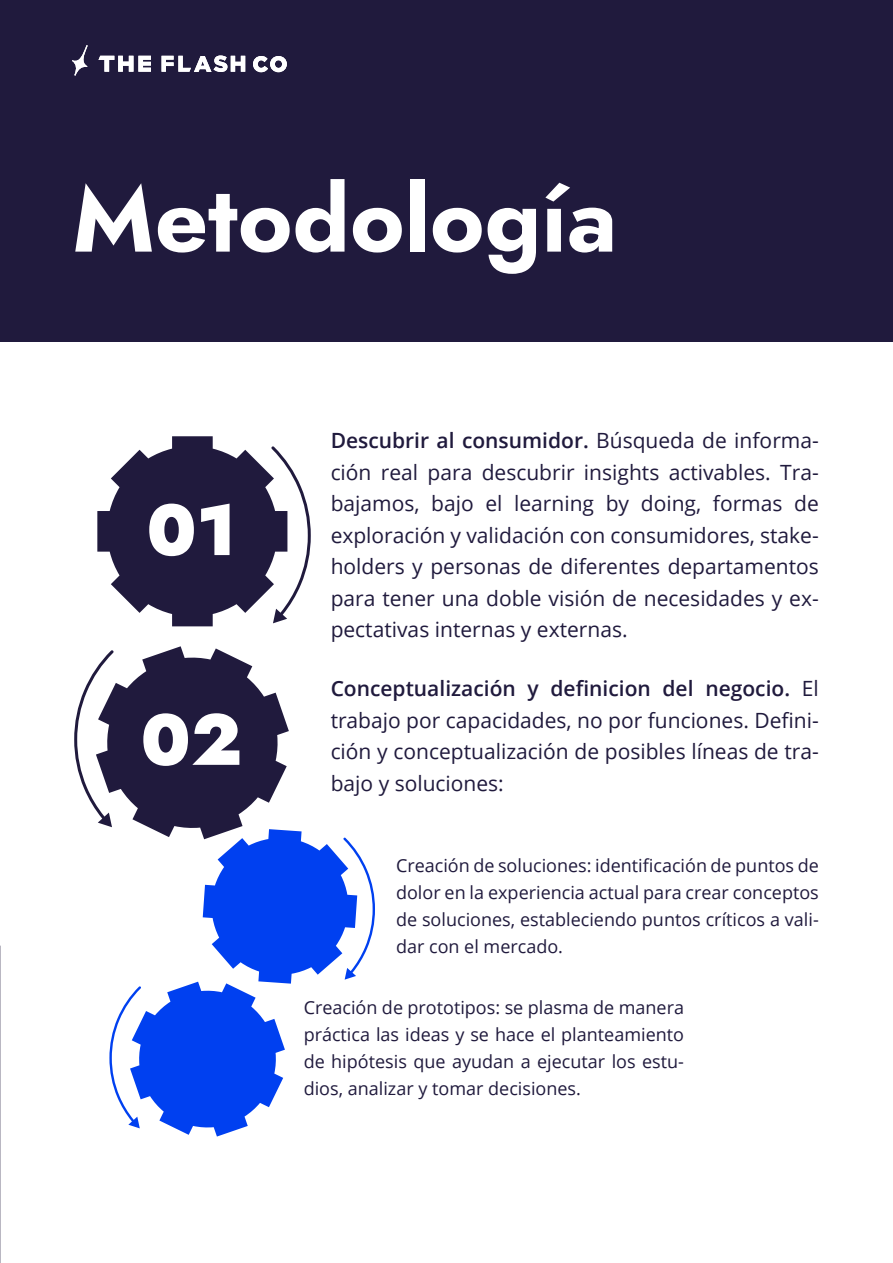
<style>
.page{position:relative;width:893px;height:1263px;background:#fff}
.page>*{position:absolute;margin:0;border:0;box-sizing:border-box;transform-origin:0 0}
.t1{font:700 93px "Jost";color:#fff}
.t2{font:900 72px "Jost";color:#fff}
.t3{font:21px/31.5px "Open Sans";color:#201a3d;text-align:justify}
.t4{font:18px/27px "Open Sans";color:#201a3d;text-align:justify}
.s1{font-weight:600}
</style>
<div class="page">
<div style="left:0;top:1px;width:893px;height:341px;background:#201a3d"></div>
<hr style="left:0;top:945px;width:1px;height:318px;background:#201a3d">
<svg style="left:98px;top:56px;width:53px;height:16px"></svg>
<svg style="left:253px;top:56px;width:34px;height:16px"></svg>
<svg style="left:162px;top:56px;width:83px;height:16px"></svg>
<svg style="left:72px;top:45px;width:16px;height:31px"></svg>
<svg style="left:97px;top:436px;width:214px;height:190px"></svg>
<svg style="left:74px;top:646px;width:301px;height:490px"></svg>
<h1 class="t1" style="left:72px;top:156px;width:547px">Metodología</h1>
<h2 class="t2" style="left:146px;top:481px;width:91px">01</h2>
<h2 class="t2" style="left:140px;top:691px;width:103px">02</h2>
<p class="t3" style="left:331px;top:424px;width:490px"><span class="s1">Descubrir al consumidor.</span> Búsqueda de informa&shy;ción real para descubrir insights activables. Tra&shy;bajamos, bajo el learning by doing, formas de exploración y validación con consumidores, stake&shy;holders y personas de diferentes departamentos para tener una doble visión de necesidades y ex&shy;pectativas internas y externas.</p>
<p class="t3" style="left:331px;top:672px;width:490px"><span class="s1">Conceptualización y definicion del negocio.</span> El trabajo por capacidades, no por funciones. Defini&shy;ción y conceptualización de posibles líneas de tra&shy;bajo y soluciones:</p>
<p class="t4" style="left:396px;top:851px;width:424px">Creación de soluciones: identificación de puntos de dolor en la experiencia actual para crear conceptos de soluciones, estableciendo puntos críticos a vali&shy;dar con el mercado.</p>
<p class="t4" style="left:304px;top:993px;width:382px">Creación de prototipos: se plasma de manera práctica las ideas y se hace el planteamiento de hipótesis que ayudan a ejecutar los estu&shy;dios, analizar y tomar decisiones.</p>
</div>
